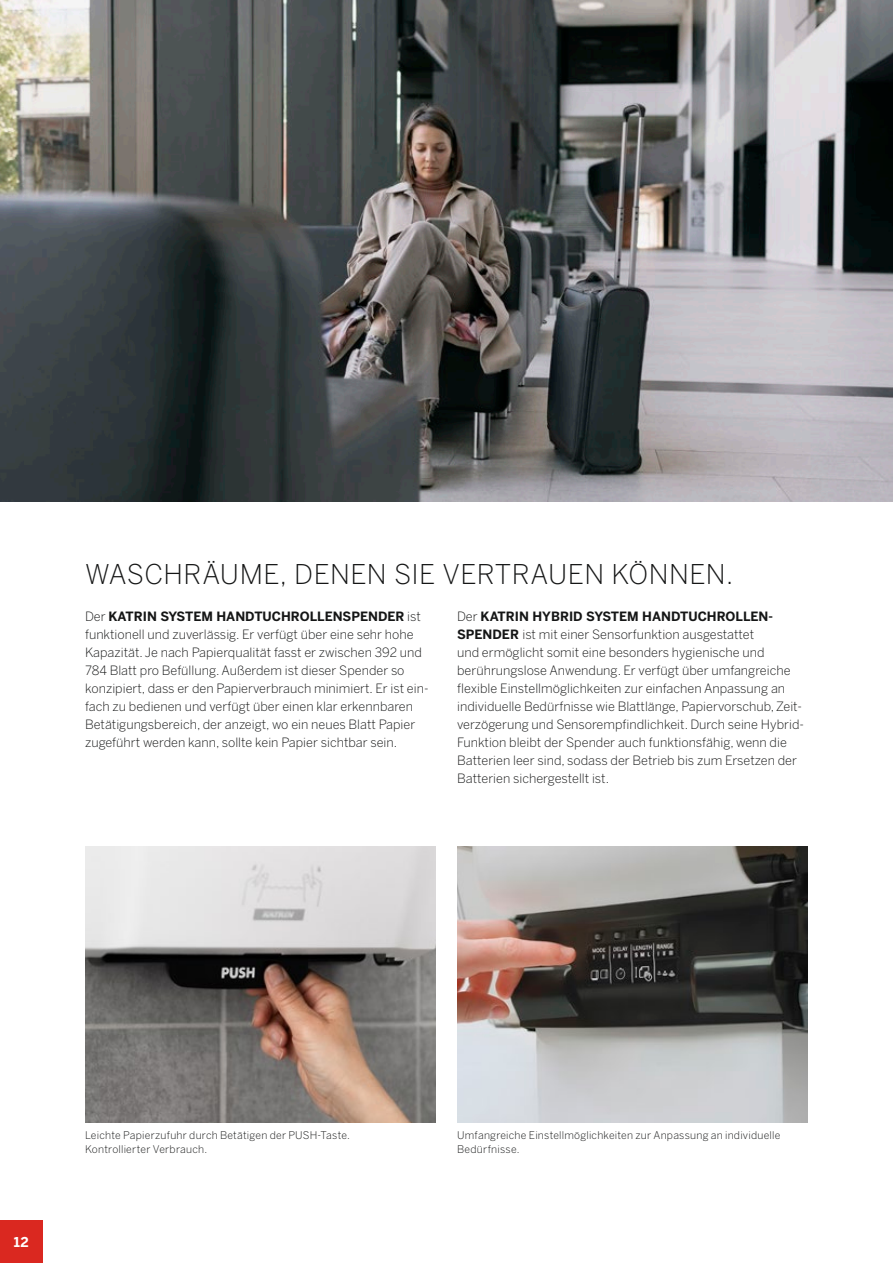
<style>
.page{position:relative;width:893px;height:1263px;background:#fff}
.page>*{position:absolute;margin:0;border:0;box-sizing:border-box;transform-origin:0 0}
.t1{font:300 27px "Benton Sans";letter-spacing:.015em;color:#151616}
.t2{font:700 13.5px "Benton Sans";color:#fff}
.t3{font:300 12.75px/18px "Benton Sans";color:#151616}
.t4{font:300 10.5px/13.5px "Benton Sans";letter-spacing:.02em;color:#151616}
.s1{font-weight:700}
</style>
<div class="page">
<img style="left:0;top:0;width:893px;height:502px">
<img style="left:85px;top:846px;width:351px;height:277px">
<img style="left:457px;top:846px;width:351px;height:277px">
<div style="left:0;top:1220px;width:43px;height:43px;background:#da2820"></div>
<h1 class="t1" style="left:85px;top:558px;width:650px">WASCHRÄUME, DENEN SIE VERTRAUEN KÖNNEN.</h1>
<p class="t3" style="left:85px;top:607px;width:345px">Der <span class="s1">KATRIN SYSTEM HANDTUCHROLLENSPENDER</span> ist funktionell und zuverlässig. Er verfügt über eine sehr hohe Kapazität. Je nach Papierqualität fasst er zwischen 392 und 784 Blatt pro Befüllung. Außerdem ist dieser Spender so konzipiert, dass er den Papierverbrauch minimiert. Er ist ein&shy;fach zu bedienen und verfügt über einen klar erkennbaren Betätigungsbereich, der anzeigt, wo ein neues Blatt Papier zugeführt werden kann, sollte kein Papier sichtbar sein.</p>
<p class="t3" style="left:457px;top:607px;width:347px">Der <span class="s1">KATRIN HYBRID SYSTEM HANDTUCHROLLEN-SPENDER</span> ist mit einer Sensorfunktion ausgestattet<br>und ermöglicht somit eine besonders hygienische und berührungslose Anwendung. Er verfügt über umfangreiche flexible Einstellmöglichkeiten zur einfachen Anpassung an individuelle Bedürfnisse wie Blattlänge, Papiervorschub, Zeit&shy;verzögerung und Sensorempfindlichkeit. Durch seine Hybrid-Funktion bleibt der Spender auch funktionsfähig, wenn die Batterien leer sind, sodass der Betrieb bis zum Ersetzen der Batterien sichergestellt ist.</p>
<p class="t2" style="left:14px;top:1234px;width:16px">12</p>
<p class="t4" style="left:85px;top:1129px;width:266px">Leichte Papierzufuhr durch Betätigen der PUSH-Taste.<br>Kontrollierter Verbrauch.</p>
<p class="t4" style="left:457px;top:1129px;width:325px">Umfangreiche Einstellmöglichkeiten zur Anpassung an individuelle<br>Bedürfnisse.</p>
</div>
